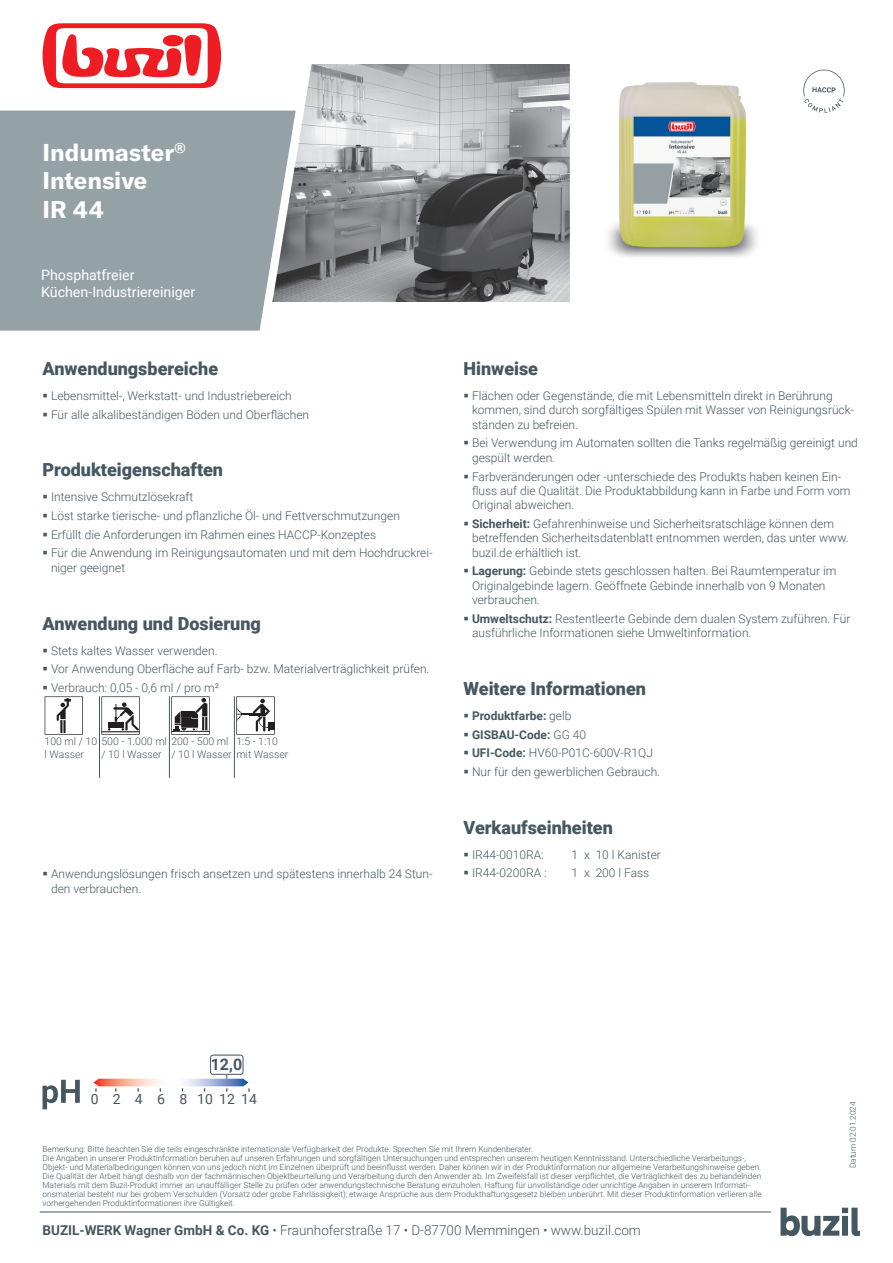
<style>
.page{position:relative;width:893px;height:1263px;background:#fff}
.page>*{position:absolute;margin:0;border:0;box-sizing:border-box;transform-origin:0 0}
.t1{font:700 24px/28.8px "GT America LCG";color:#fff}
.t2{font:900 18px "Roboto";color:#455760}
.t3{font:700 16.05px "Roboto";color:#455760}
.t4{font:14.25px/17.1px "Roboto";color:#fff}
.t5{font:13.95px "Roboto";color:#455760}
.t6{font:300 13.5px "Roboto";color:#455760}
.t7{font:300 12px/14.4px "Roboto";color:#455760}
.t8{font:700 12px "Roboto";color:#455760}
.t9{font:300 10.5px/12.6px "Roboto";color:#455760}
.t10{font:300 8.25px/9px "Roboto";color:#455760}
.s1{font-weight:700}
.s2{font-weight:300}
</style>
<div class="page">
<img style="left:269px;top:64px;width:300px;height:238px">
<svg style="left:803px;top:69px;width:42px;height:44px"></svg>
<svg style="left:43px;top:23px;width:178px;height:65px"></svg>
<div style="left:0;top:111px;width:296px;height:220px;background:#95a2a5"></div>
<svg style="left:45px;top:696px;width:38px;height:39px"></svg>
<svg style="left:101px;top:696px;width:39px;height:39px"></svg>
<hr style="left:99px;top:696px;width:1px;height:82px;background:#455760">
<svg style="left:171px;top:696px;width:39px;height:39px"></svg>
<hr style="left:169px;top:696px;width:1px;height:82px;background:#455760">
<svg style="left:236px;top:696px;width:39px;height:39px"></svg>
<hr style="left:234px;top:696px;width:1px;height:82px;background:#455760">
<hr style="left:40px;top:1212px;width:731px;height:1px;background:#455760">
<svg style="left:780px;top:1208px;width:80px;height:28px"></svg>
<img style="left:608px;top:82px;width:149px;height:175px">
<svg style="left:43px;top:1080px;width:37px;height:29px"></svg>
<svg style="left:94px;top:1075px;width:156px;height:17px"></svg>
<div style="left:210px;top:1054px;width:34px;height:21px;border:1px solid #455760;border-radius:2px"></div>
<h1 class="t1" style="left:43px;top:137px;width:145px">Indumaster<sup>®<br></sup>Intensive<br>IR 44</h1>
<p class="t4" style="left:41px;top:266px;width:156px">Phosphatfreier<br>Küchen-Industriereiniger</p>
<h2 class="t2" style="left:43px;top:356px;width:177px">Anwendungsbereiche</h2>
<p class="t7" style="left:43px;top:388px;width:251px">▪ Lebensmittel-, Werkstatt- und Industriebereich</p>
<p class="t7" style="left:43px;top:407px;width:268px">▪ Für alle alkalibeständigen Böden und Oberflächen</p>
<h2 class="t2" style="left:43px;top:457px;width:182px">Produkteigenschaften</h2>
<p class="t7" style="left:43px;top:489px;width:152px">▪ Intensive Schmutzlösekraft</p>
<p class="t7" style="left:43px;top:508px;width:359px">▪ Löst starke tierische- und pflanzliche Öl- und Fettverschmutzungen</p>
<p class="t7" style="left:43px;top:527px;width:335px">▪ Erfüllt die Anforderungen im Rahmen eines HACCP-Konzeptes</p>
<p class="t7" style="left:51px;top:545px;width:383px;text-indent:-9px">▪ Für die Anwendung im Reinigungsautomaten und mit dem Hochdruckrei&shy;niger geeignet</p>
<h2 class="t2" style="left:43px;top:610px;width:220px">Anwendung und Dosierung</h2>
<p class="t7" style="left:43px;top:643px;width:177px">▪ Stets kaltes Wasser verwenden.</p>
<p class="t7" style="left:43px;top:661px;width:388px">▪ Vor Anwendung Oberfläche auf Farb- bzw. Materialverträglichkeit prüfen.</p>
<p class="t7" style="left:43px;top:680px;width:178px">▪ Verbrauch: 0,05 - 0,6 ml / pro m²</p>
<p class="t9" style="left:45px;top:735px;width:185px">100 ml / 10 500 - 1.000 ml 200 - 500 ml l Wasser</p>
<p class="t9" style="left:236px;top:735px;width:43px">1:5 - 1:10</p>
<p class="t9" style="left:101px;top:747px;width:62px">/ 10 l Wasser</p>
<p class="t9" style="left:171px;top:747px;width:119px">/ 10 l Wasser mit Wasser</p>
<p class="t7" style="left:51px;top:866px;width:383px;text-indent:-9px">▪ Anwendungslösungen frisch ansetzen und spätestens innerhalb 24 Stun&shy;den verbrauchen.</p>
<h2 class="t2" style="left:463px;top:356px;width:76px">Hinweise</h2>
<p class="t7" style="left:472px;top:388px;width:384px;text-indent:-9px">▪ Flächen oder Gegenstände, die mit Lebensmitteln direkt in Berührung kommen, sind durch sorgfältiges Spülen mit Wasser von Reinigungsrück&shy;ständen zu befreien.</p>
<p class="t7" style="left:472px;top:435px;width:387px;text-indent:-9px">▪ Bei Verwendung im Automaten sollten die Tanks regelmäßig gereinigt und gespült werden.</p>
<p class="t7" style="left:472px;top:469px;width:380px;text-indent:-9px">▪ Farbveränderungen oder -unterschiede des Produkts haben keinen Ein&shy;fluss auf die Qualität. Die Produktabbildung kann in Farbe und Form vom<br>Original abweichen.</p>
<p class="t7" style="left:472px;top:516px;width:378px;text-indent:-9px">▪ <span class="s1">Sicherheit:</span> Gefahrenhinweise und Sicherheitsratschläge können dem betreffenden Sicherheitsdatenblatt entnommen werden, das unter www. buzil.de erhältlich ist.</p>
<p class="t7" style="left:472px;top:563px;width:366px;text-indent:-9px">▪ <span class="s1">Lagerung:</span> Gebinde stets geschlossen halten. Bei Raumtemperatur im<br>Originalgebinde lagern. Geöffnete Gebinde innerhalb von 9 Monaten verbrauchen.</p>
<p class="t7" style="left:472px;top:611px;width:380px;text-indent:-9px">▪ <span class="s1">Umweltschutz:</span> Restentleerte Gebinde dem dualen System zuführen. Für ausführliche Informationen siehe Umweltinformation.</p>
<h2 class="t2" style="left:463px;top:676px;width:184px">Weitere Informationen</h2>
<p class="t8" style="left:463px;top:707px;width:110px">▪ Produktfarbe: <span class="s2">gelb</span></p>
<p class="t8" style="left:463px;top:726px;width:124px">▪ GISBAU-Code: <span class="s2">GG 40</span></p>
<p class="t7" style="left:463px;top:745px;width:191px">▪ <span class="s1">UFI-Code:</span> HV60-P01C-600V-R1QJ</p>
<p class="t7" style="left:463px;top:764px;width:198px">▪ Nur für den gewerblichen Gebrauch.</p>
<h2 class="t2" style="left:463px;top:815px;width:151px">Verkaufseinheiten</h2>
<p class="t7" style="left:463px;top:847px;width:82px">▪ IR44-0010RA:</p>
<p class="t7" style="left:571px;top:847px;width:91px">1 x 10 l Kanister</p>
<p class="t7" style="left:463px;top:865px;width:85px">▪ IR44-0200RA :</p>
<p class="t7" style="left:571px;top:865px;width:79px">1 x 200 l Fass</p>
<h3 class="t3" style="left:211px;top:1052px;width:33px">12,0</h3>
<p class="t5" style="left:91px;top:1089px;width:168px">0 2 4 6 8 101214</p>
<p class="t10" style="left:43px;top:1144px;width:721px">Bemerkung: Bitte beachten Sie die teils eingeschränkte internationale Verfügbarkeit der Produkte. Sprechen Sie mit Ihrem Kundenberater.<br>Die Angaben in unserer Produktinformation beruhen auf unseren Erfahrungen und sorgfältigen Untersuchungen und entsprechen unserem heutigen Kenntnisstand. Unterschiedliche Verarbeitungs-, Objekt- und Materialbedingungen können von uns jedoch nicht im Einzelnen überprüft und beeinflusst werden. Daher können wir in der Produktinformation nur allgemeine Verarbeitungshinweise geben.<br>Die Qualität der Arbeit hängt deshalb von der fachmännischen Objektbeurteilung und Verarbeitung durch den Anwender ab. Im Zweifelsfall ist dieser verpflichtet, die Verträglichkeit des zu behandelnden Materials mit dem Buzil-Produkt immer an unauffälliger Stelle zu prüfen oder anwendungstechnische Beratung einzuholen. Haftung für unvollständige oder unrichtige Angaben in unserem Informati&shy;onsmaterial besteht nur bei grobem Verschulden (Vorsatz oder grobe Fahrlässigkeit); etwaige Ansprüche aus dem Produkthaftungsgesetz bleiben unberührt. Mit dieser Produktinformation verlieren alle vorhergehenden Produktinformationen ihre Gültigkeit.</p>
<p class="t6" style="left:43px;top:1221px;width:600px"><span class="s1">BUZIL-WERK Wagner GmbH &amp; Co. KG</span> • Fraunhoferstraße 17 • D-87700 Memmingen • www.buzil.com</p>
<p class="t10" style="left:848px;top:1168px;width:68px;rotate:-90deg">Datum 02.01.2024</p>
</div>
